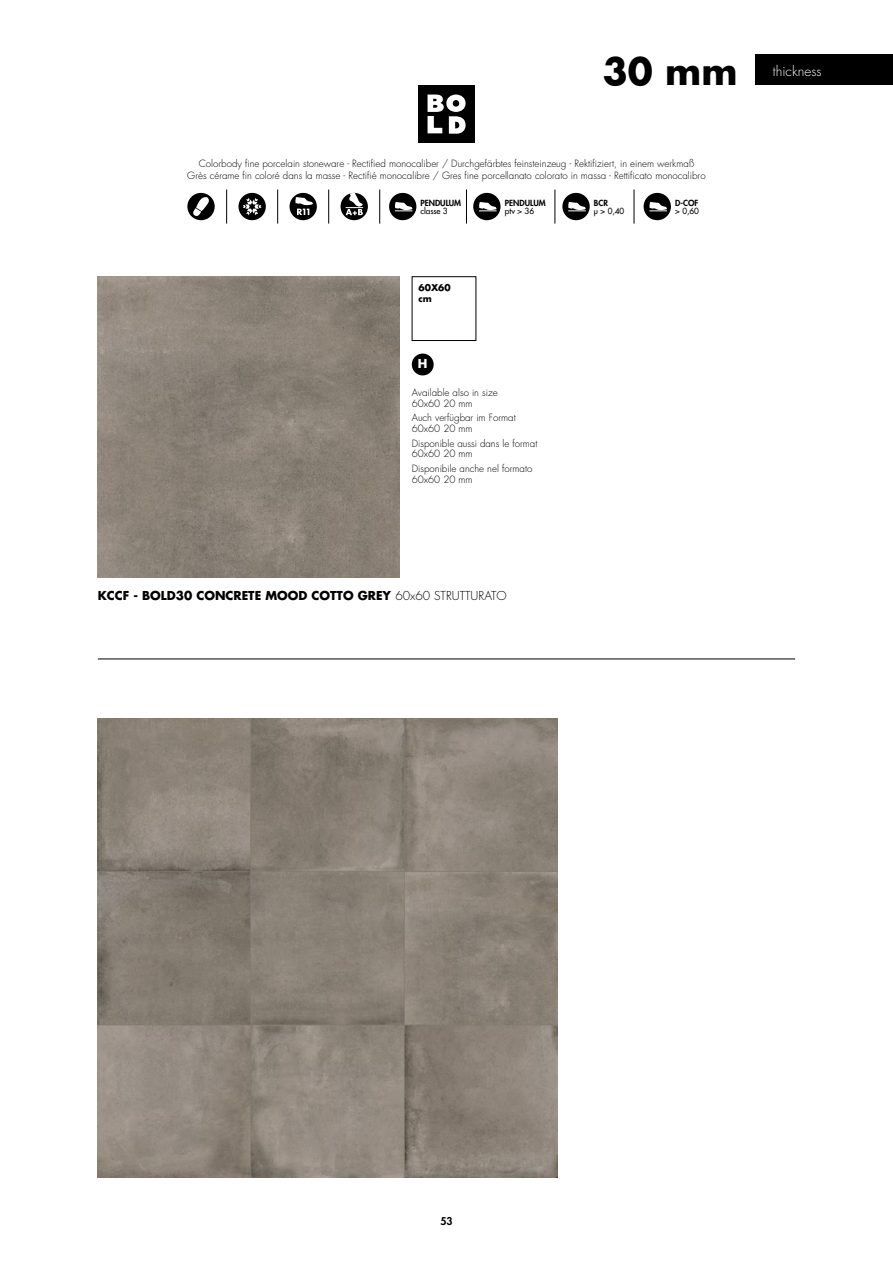
<style>
.page{position:relative;width:893px;height:1263px;background:#fff}
.page>*{position:absolute;margin:0;border:0;box-sizing:border-box;transform-origin:0 0}
.t1{font:700 36.45px "Futura Std";color:#000}
.t2{font:300 13.5px "Futura Std";color:#fff}
.t3{font:700 12px "Futura Std";color:#000}
.t4{font:700 12px "Futura Std";color:#fff}
.t5{font:800 10.5px "Futura Std";color:#000}
.t6{font:300 9.75px/10.5px "Futura Std";color:#000}
.t7{font:700 9.15px/10.9px "Futura Std";color:#000}
.t8{font:800 8.25px "Futura Std";color:#000}
.t9{font:500 8.25px "Futura Std";letter-spacing:-.005em;color:#000}
.s1{font-weight:300}
</style>
<div class="page">
<div style="left:755px;top:55px;width:138px;height:30px;background:#000"></div>
<div style="left:418px;top:85px;width:57px;height:57px;background:#000"></div>
<svg style="left:428px;top:95px;width:38px;height:39px"></svg>
<hr style="left:226px;top:190px;width:1px;height:34px;background:#000">
<hr style="left:277px;top:190px;width:1px;height:34px;background:#000">
<hr style="left:328px;top:190px;width:1px;height:34px;background:#000">
<hr style="left:379px;top:190px;width:1px;height:34px;background:#000">
<hr style="left:466px;top:190px;width:1px;height:34px;background:#000">
<hr style="left:555px;top:190px;width:1px;height:34px;background:#000">
<hr style="left:634px;top:190px;width:1px;height:34px;background:#000">
<div style="left:187px;top:193px;width:28px;height:27px;background:#000;border-radius:50%"></div>
<svg style="left:193px;top:197px;width:16px;height:19px"></svg>
<div style="left:238px;top:193px;width:28px;height:27px;background:#000;border-radius:50%"></div>
<svg style="left:243px;top:198px;width:18px;height:17px"></svg>
<div style="left:290px;top:193px;width:27px;height:27px;background:#000;border-radius:50%"></div>
<svg style="left:295px;top:197px;width:18px;height:18px"></svg>
<svg style="left:341px;top:193px;width:27px;height:27px"></svg>
<svg style="left:346px;top:193px;width:17px;height:22px"></svg>
<div style="left:389px;top:193px;width:27px;height:27px;background:#000;border-radius:50%"></div>
<svg style="left:395px;top:202px;width:18px;height:10px"></svg>
<div style="left:473px;top:193px;width:28px;height:27px;background:#000;border-radius:50%"></div>
<svg style="left:479px;top:202px;width:18px;height:10px"></svg>
<div style="left:562px;top:193px;width:28px;height:27px;background:#000;border-radius:50%"></div>
<svg style="left:568px;top:202px;width:18px;height:10px"></svg>
<div style="left:644px;top:193px;width:27px;height:27px;background:#000;border-radius:50%"></div>
<svg style="left:649px;top:202px;width:18px;height:10px"></svg>
<hr style="left:98px;top:659px;width:697px;height:1px;background:#000">
<div style="left:412px;top:276px;width:64px;height:65px;border:1px solid #000"></div>
<div style="left:412px;top:354px;width:22px;height:21px;background:#000;border-radius:50%"></div>
<img style="left:98px;top:276px;width:301px;height:302px">
<img style="left:98px;top:718px;width:459px;height:460px">
<h1 class="t1" style="left:603px;top:47px;width:136px">30 mm</h1>
<h2 class="t2" style="left:773px;top:62px;width:50px">thickness</h2>
<p class="t6" style="left:187px;top:158px;width:520px;line-height:11.7px;text-align:center">Colorbody fine porcelain stoneware - Rectified monocaliber / Durchgefärbtes feinsteinzeug - Rektifiziert, in einem werkmaß<br>Grès cérame fin coloré dans la masse - Rectifié monocalibre / Gres fine porcellanato colorato in massa - Rettificato monocalibro</p>
<p class="t8" style="left:421px;top:198px;width:42px">PENDULUM</p>
<p class="t9" style="left:421px;top:206px;width:28px">classe 3</p>
<p class="t7" style="left:418px;top:282px;width:34px">60X60 cm</p>
<p class="t8" style="left:505px;top:198px;width:43px">PENDULUM</p>
<p class="t9" style="left:505px;top:206px;width:31px">ptv &gt; 36</p>
<p class="t4" style="left:418px;top:356px;width:11px">H</p>
<p class="t6" style="left:412px;top:388px;width:87px">Available also in size<br>60x60 20 mm</p>
<p class="t6" style="left:412px;top:413px;width:105px">Auch verfügbar im Format<br>60x60 20 mm</p>
<p class="t6" style="left:412px;top:438px;width:127px">Disponible aussi dans le format<br>60x60 20 mm</p>
<p class="t6" style="left:412px;top:463px;width:122px">Disponibile anche nel formato<br>60x60 20 mm</p>
<p class="t3" style="left:98px;top:588px;width:410px">KCCF - BOLD30 CONCRETE MOOD COTTO GREY <span class="s1">60x60 STRUTTURATO</span></p>
<p class="t8" style="left:594px;top:198px;width:16px">BCR</p>
<p class="t9" style="left:594px;top:206px;width:32px">µ &gt; 0,40</p>
<p class="t8" style="left:675px;top:198px;width:25px">D-COF</p>
<p class="t9" style="left:675px;top:206px;width:25px">&gt; 0,60</p>
<p class="t5" style="left:440px;top:1215px;width:14px">53</p>
</div>
